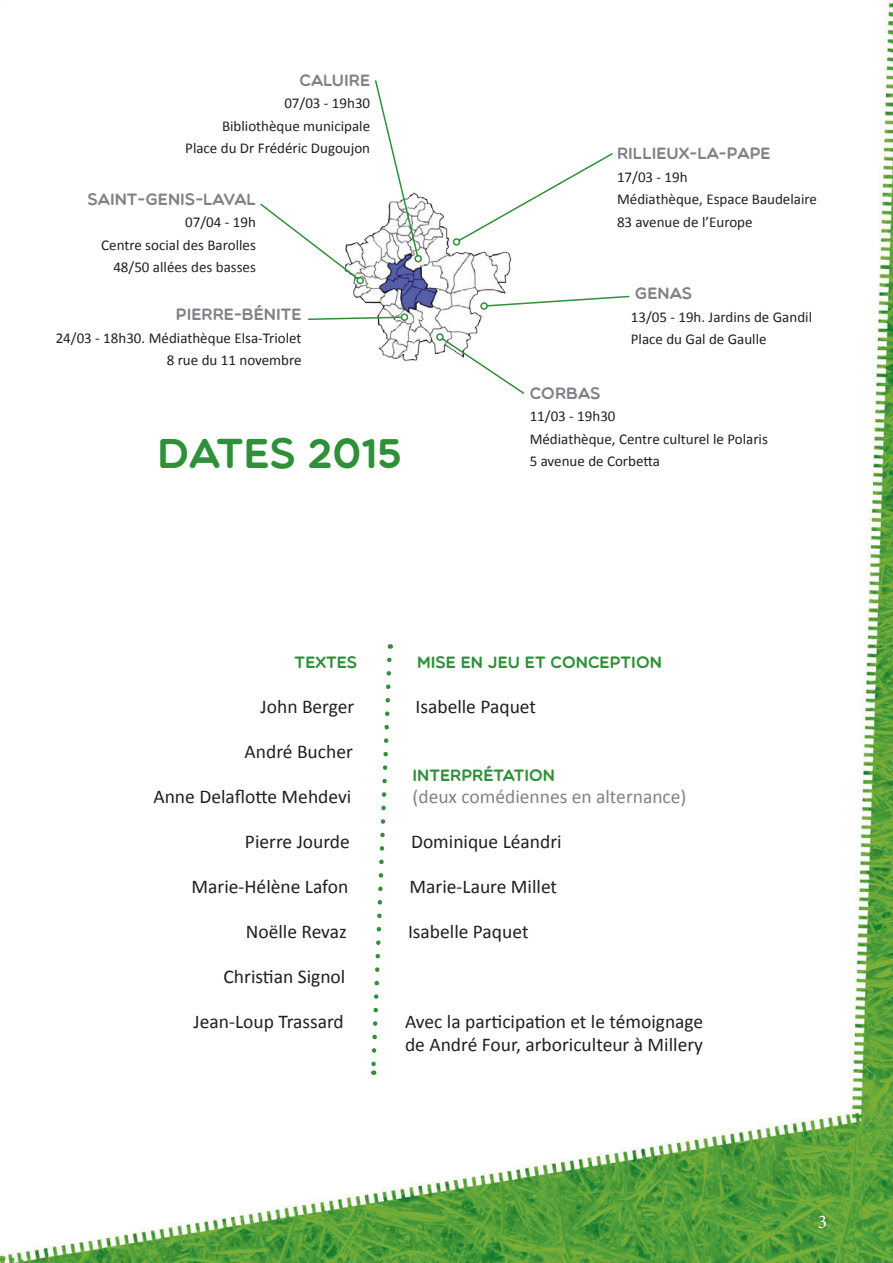
<style>
.page{position:relative;width:893px;height:1263px;background:#fff}
.page>*{position:absolute;margin:0;border:0;box-sizing:border-box;transform-origin:0 0}
.t1{font:42px "Multicolore";color:#2e9038}
.t2{font:19.5px/22.5px "Calibri";color:#231f20}
.t3{font:19.5px "Calibri";color:#808285}
.t4{font:19.5px "Minion Pro";color:#fff}
.t5{font:16.5px "Multicolore";color:#808285}
.t6{font:16.5px "Multicolore";color:#2e9038}
.t7{font:15px/22.5px "Calibri";color:#231f20}
</style>
<div class="page">
<img style="left:0;top:2px;width:893px;height:1261px">
<div style="left:483px;top:339px;width:331px;height:175px;background:#fff"></div>
<div style="left:41px;top:145px;width:262px;height:176px;background:#fff"></div>
<div style="left:139px;top:26px;width:278px;height:177px;background:#fff"></div>
<div style="left:571px;top:100px;width:292px;height:176px;background:#fff"></div>
<div style="left:10px;top:259px;width:339px;height:154px;background:#fff"></div>
<div style="left:584px;top:240px;width:274px;height:152px;background:#fff"></div>
<img style="left:349px;top:187px;width:166px;height:179px">
<svg style="left:440px;top:337px;width:85px;height:58px"></svg>
<div style="left:436px;top:333px;width:8px;height:8px;border:2px solid #2e9038;border-radius:50%"></div>
<svg style="left:485px;top:295px;width:145px;height:12px"></svg>
<div style="left:480px;top:302px;width:8px;height:8px;border:2px solid #2e9038;border-radius:50%"></div>
<svg style="left:452px;top:152px;width:161px;height:95px"></svg>
<svg style="left:308px;top:316px;width:95px;height:5px"></svg>
<div style="left:401px;top:313px;width:7px;height:8px;border:2px solid #2e9038;border-radius:50%"></div>
<svg style="left:260px;top:202px;width:100px;height:79px"></svg>
<div style="left:356px;top:277px;width:8px;height:7px;border:2px solid #2e9038;border-radius:50%"></div>
<svg style="left:374px;top:79px;width:49px;height:184px"></svg>
<svg style="left:369px;top:655px;width:25px;height:420px"></svg>
<p class="t5" style="left:299px;top:70px;width:72px">CALUIRE</p>
<p class="t7" style="left:185px;top:92px;width:186px;text-align:right">07/03 - 19h30<br>Bibliothèque municipale<br>Place du Dr Frédéric Dugoujon</p>
<p class="t5" style="left:87px;top:189px;width:170px">SAINT-GENIS-LAVAL</p>
<p class="t7" style="left:101px;top:211px;width:156px;text-align:right">07/04 - 19h<br>Centre social des Barolles<br>48/50 allées des basses</p>
<p class="t5" style="left:176px;top:304px;width:127px">PIERRE-BÉNITE</p>
<p class="t7" style="left:56px;top:326px;width:247px;text-align:right">24/03 - 18h30. Médiathèque Elsa-Triolet<br>8 rue du 11 novembre</p>
<h1 class="t1" style="left:157px;top:428px;width:246px">DATES 2015</h1>
<p class="t5" style="left:617px;top:143px;width:155px">RILLIEUX-LA-PAPE</p>
<p class="t7" style="left:617px;top:165px;width:201px">17/03 - 19h<br>Médiathèque, Espace Baudelaire<br>83 avenue de l’Europe</p>
<p class="t5" style="left:635px;top:284px;width:59px">GENAS</p>
<p class="t7" style="left:631px;top:306px;width:183px">13/05 - 19h. Jardins de Gandil<br>Place du Gal de Gaulle</p>
<p class="t5" style="left:530px;top:383px;width:72px">CORBAS</p>
<p class="t7" style="left:530px;top:405px;width:240px">11/03 - 19h30<br>Médiathèque, Centre culturel le Polaris<br>5 avenue de Corbetta</p>
<p class="t6" style="left:295px;top:653px;width:64px">TEXTES</p>
<h2 class="t2" style="left:261px;top:696px;width:95px">John Berger</h2>
<h2 class="t2" style="left:245px;top:741px;width:110px">André Bucher</h2>
<h2 class="t2" style="left:153px;top:786px;width:199px">Anne Delaflotte Mehdevi</h2>
<h2 class="t2" style="left:245px;top:831px;width:106px">Pierre Jourde</h2>
<h2 class="t2" style="left:192px;top:876px;width:158px">Marie-Hélène Lafon</h2>
<h2 class="t2" style="left:246px;top:921px;width:103px">Noëlle Revaz</h2>
<h2 class="t2" style="left:224px;top:966px;width:123px">Christian Signol</h2>
<h2 class="t2" style="left:194px;top:1011px;width:152px">Jean-Loup Trassard</h2>
<p class="t6" style="left:417px;top:653px;width:246px">MISE EN JEU ET CONCEPTION</p>
<h2 class="t2" style="left:416px;top:696px;width:122px">Isabelle Paquet</h2>
<p class="t6" style="left:413px;top:765px;width:144px">INTERPRÉTATION</p>
<h2 class="t3" style="left:413px;top:784px;width:275px">(deux comédiennes en alternance)</h2>
<h2 class="t2" style="left:411px;top:831px;width:152px">Dominique Léandri</h2>
<h2 class="t2" style="left:410px;top:876px;width:149px">Marie-Laure Millet</h2>
<h2 class="t2" style="left:408px;top:921px;width:122px">Isabelle Paquet</h2>
<h2 class="t2" style="left:405px;top:1011px;width:300px">Avec la participation et le témoignage de André Four, arboriculteur à Millery</h2>
<h2 class="t4" style="left:818px;top:1209px;width:11px">3</h2>
</div>
